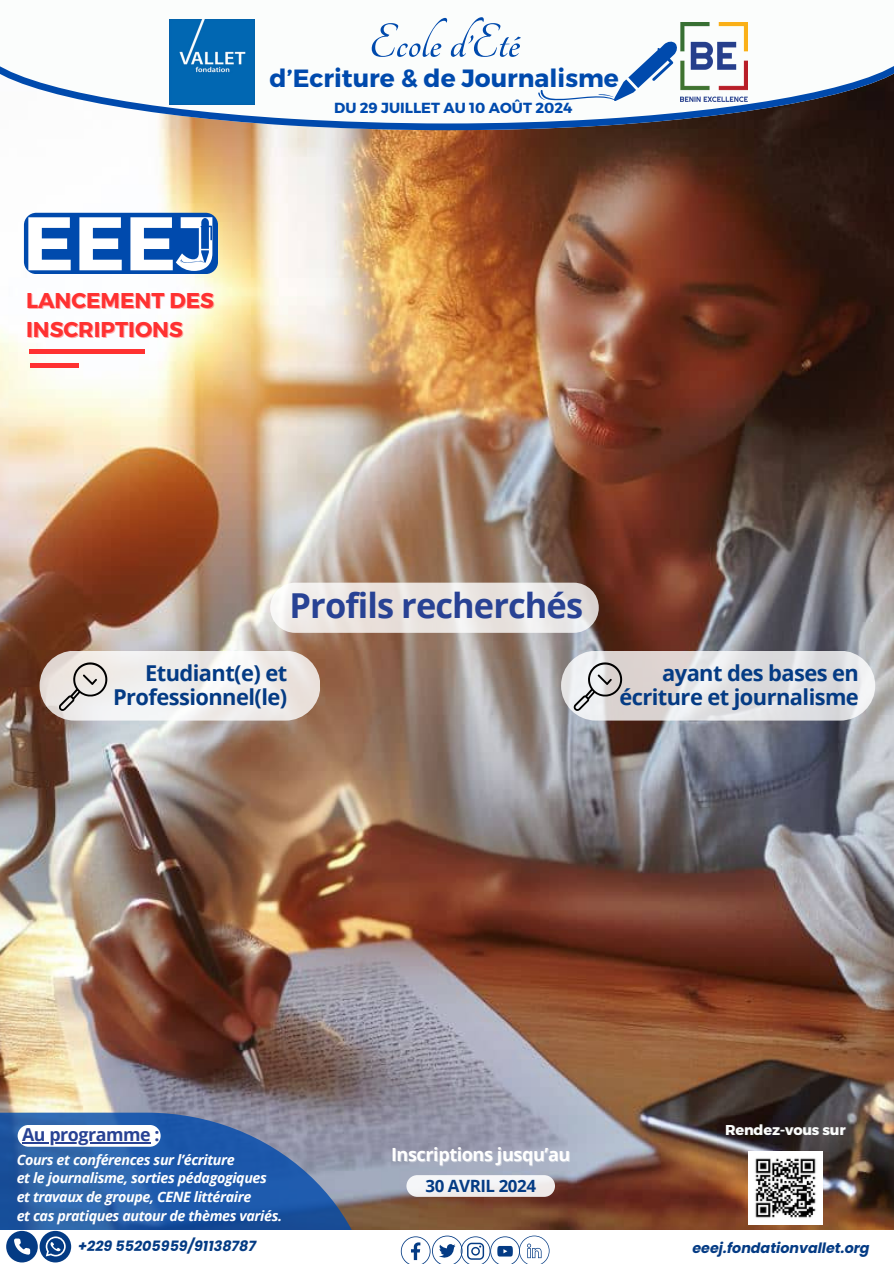
<style>
.page{position:relative;width:894px;height:1264px;background:#fff}
.page>*{position:absolute;margin:0;border:0;box-sizing:border-box;transform-origin:0 0}
.t1{font:700 75.75px "Montserrat";color:#fff}
.t2{font:700 52.5px "Tangerine";color:#004aad}
.t3{font:700 34.35px "Open Sans";letter-spacing:-.025em;color:#284294}
.t4{font:700 24.9px "Montserrat";color:#004aad}
.t5{font:700 21.9px/24.6px "Open Sans";letter-spacing:-.025em;color:#043b84;text-align:right}
.t6{font:700 21.45px "Montserrat";color:#ff3131}
.t7{font:700 18.15px "Open Sans";letter-spacing:-.025em;color:#fff}
.t8{font:700 17.85px "Open Sans";letter-spacing:-.025em;color:#284294}
.t9{font:700 16.95px "Open Sans";letter-spacing:-.025em;color:#043b84}
.t10{font:700 14.55px "Montserrat";color:#004aad}
.t11{font:italic 700 14.25px "Open Sans";letter-spacing:-.025em;color:#fff}
.t12{font:italic 700 14.25px "Poppins";color:#043b84}
.t13{font:700 14.25px "Montserrat";color:#fbfdfc}
</style>
<div class="page">
<img style="left:0;top:130px;width:893px;height:1100px">
<hr style="left:30px;top:349px;width:115px;height:4px;background:#ff3131">
<div style="left:30px;top:363px;width:48px;height:5px;background:#ff3131"></div>
<div style="left:24px;top:213px;width:194px;height:61px;background:#004aad;border-radius:12px"></div>
<svg style="left:214px;top:216px;width:9px;height:47px"></svg>
<svg style="left:40px;top:650px;width:280px;height:70px;fill:#efedec"></svg>
<svg style="left:561px;top:650px;width:313px;height:70px;background:#dedcde"></svg>
<svg style="left:59px;top:662px;width:48px;height:49px;background:#cbc7c4"></svg>
<svg style="left:270px;top:582px;width:328px;height:51px;background:#eae5e1"></svg>
<svg style="left:573px;top:662px;width:49px;height:49px"></svg>
<svg style="left:0;top:19px;width:893px;height:111px"></svg>
<svg style="left:538px;top:39px;width:140px;height:63px"></svg>
<img style="left:170px;top:20px;width:84px;height:84px">
<img style="left:680px;top:23px;width:67px;height:78px">
<svg style="left:0;top:1112px;width:374px;height:118px;background:#3d69a7"></svg>
<svg style="left:401px;top:1235px;width:148px;height:28px"></svg>
<svg style="left:6px;top:1230px;width:65px;height:32px"></svg>
<svg style="left:406px;top:1175px;width:149px;height:21px"></svg>
<div style="left:18px;top:1124px;width:143px;height:22px;background:#fff;border-radius:11px"></div>
<hr style="left:22px;top:1142px;width:128px;height:2px;background:#284294">
<img style="left:748px;top:1151px;width:73px;height:73px">
<h1 class="t2" style="left:368px;top:17px;width:153px">Ecoled’Eté</h1>
<p class="t4" style="left:269px;top:62px;width:351px">d’Ecriture &amp; de Journalisme</p>
<p class="t1" style="left:23px;top:194px;width:195px">EEEJ</p>
<p class="t6" style="left:26px;top:286px;width:189px">LANCEMENT DES</p>
<h4 class="t6" style="left:26px;top:315px;width:158px">INSCRIPTIONS</h4>
<p class="t10" style="left:334px;top:98px;width:240px">DU 29 JUILLET AU 10 AOÛT 2024</p>
<p class="t3" style="left:289px;top:581px;width:295px">Profils recherchés</p>
<h4 class="t5" style="left:113px;top:659px;width:176px">Etudiant(e) et<br>Professionnel(le)</h4>
<p class="t5" style="left:619px;top:659px;width:241px">ayant des bases en écriture et journalisme</p>
<h5 class="t8" style="left:22px;top:1121px;width:139px">Au programme :</h5>
<p class="t13" style="left:725px;top:1120px;width:122px">Rendez-vous sur</p>
<p class="t7" style="left:391px;top:1141px;width:181px">Inscriptions jusqu’au</p>
<h4 class="t9" style="left:425px;top:1173px;width:112px">30 AVRIL 2024</h4>
<h4 class="t11" style="left:17px;top:1149px;width:219px">Cours et conférences sur l’écriture</h4>
<p class="t11" style="left:17px;top:1167px;width:252px">et le journalisme, sorties pédagogiques</p>
<p class="t11" style="left:17px;top:1186px;width:236px">et travaux de groupe, CENE littéraire</p>
<p class="t11" style="left:17px;top:1205px;width:267px">et cas pratiques autour de thèmes variés.</p>
<p class="t12" style="left:78px;top:1235px;width:179px">+229 55205959/91138787</p>
<p class="t12" style="left:692px;top:1237px;width:178px">eeej.fondationvallet.org</p>
</div>
